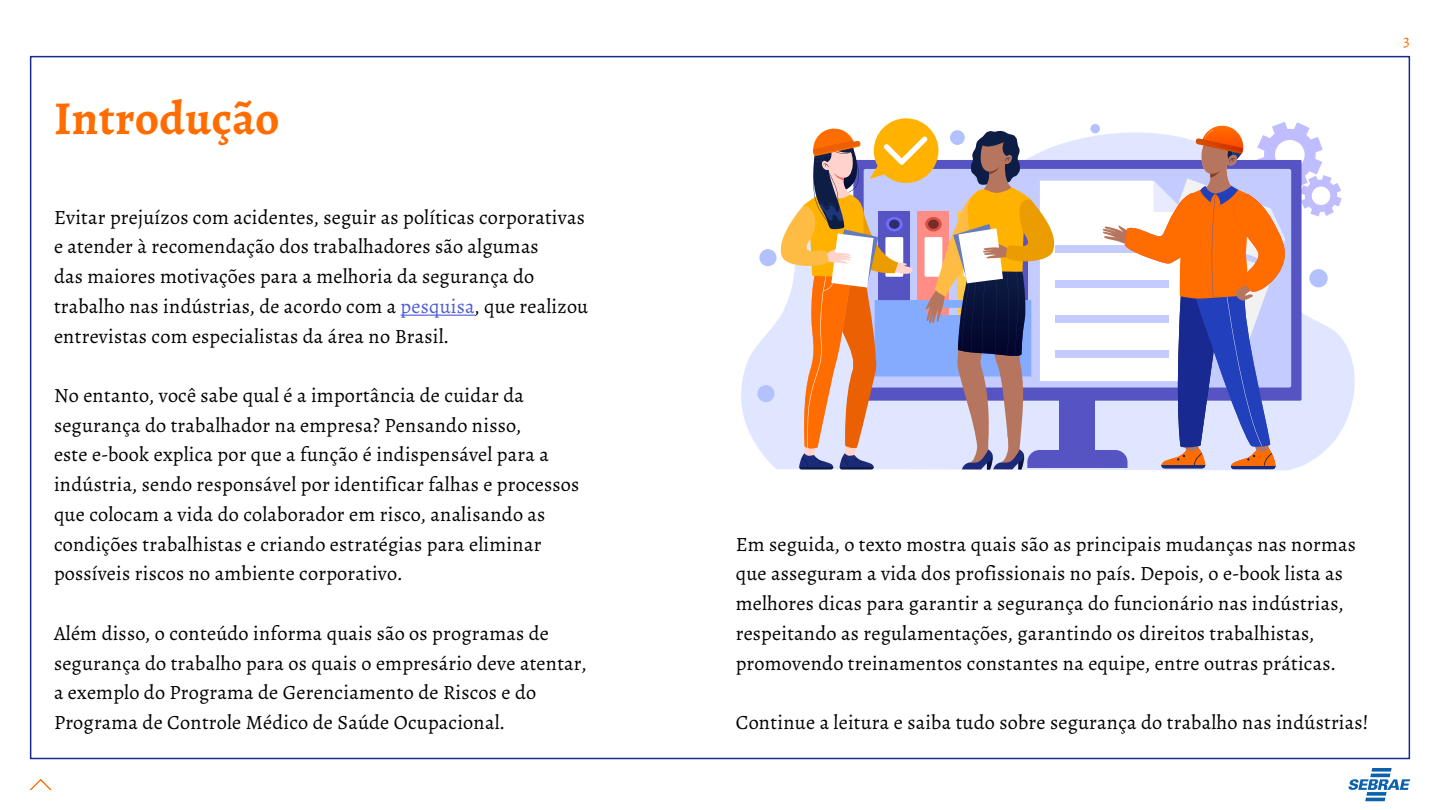
<style>
.page{position:relative;width:1440px;height:810px;background:#fff}
.page>*{position:absolute;margin:0;border:0;box-sizing:border-box;transform-origin:0 0}
.t1{font:700 47.25px "Alegreya";letter-spacing:.01em;color:#ff6d00}
.t2{font:20.25px/29.7px "Alegreya";letter-spacing:.01em;color:#000}
.t3{font:16.5px "Alegreya";color:#ff6d00}
.s1{color:#4f5cd6}
</style>
<div class="page">
<svg style="left:30px;top:778px;width:22px;height:13px"></svg>
<hr style="left:401px;top:315px;width:74px;height:1px;background:#4f5cd6">
<svg style="left:741px;top:262px;width:614px;height:206px"></svg>
<div style="left:759px;top:249px;width:18px;height:17px;background:#b3c2ff;border-radius:50%"></div>
<div style="left:757px;top:385px;width:17px;height:17px;background:#b3c2ff;border-radius:50%"></div>
<svg style="left:775px;top:118px;width:567px;height:352px"></svg>
<svg style="left:1349px;top:768px;width:61px;height:33px"></svg>
<h1 class="t1" style="left:54px;top:88px;width:227px">Introdução</h1>
<p class="t2" style="left:54px;top:202px;width:536px">Evitar prejuízos com acidentes, seguir as políticas corporativas e atender à recomendação dos trabalhadores são algumas<br>das maiores motivações para a melhoria da segurança do trabalho nas indústrias, de acordo com a <span class="s1">pesquisa</span>, que realizou entrevistas com especialistas da área no Brasil.</p>
<p class="t2" style="left:54px;top:381px;width:527px">No entanto, você sabe qual é a importância de cuidar da segurança do trabalhador na empresa? Pensando nisso,<br>este e-book explica por que a função é indispensável para a indústria, sendo responsável por identificar falhas e processos que colocam a vida do colaborador em risco, analisando as condições trabalhistas e criando estratégias para eliminar possíveis riscos no ambiente corporativo.</p>
<p class="t2" style="left:54px;top:618px;width:534px">Além disso, o conteúdo informa quais são os programas de segurança do trabalho para os quais o empresário deve atentar, a exemplo do Programa de Gerenciamento de Riscos e do Programa de Controle Médico de Saúde Ocupacional.</p>
<p class="t3" style="left:1403px;top:30px;width:8px">3</p>
<p class="t2" style="left:736px;top:529px;width:622px">Em seguida, o texto mostra quais são as principais mudanças nas normas que asseguram a vida dos profissionais no país. Depois, o e-book lista as melhores dicas para garantir a segurança do funcionário nas indústrias, respeitando as regulamentações, garantindo os direitos trabalhistas, promovendo treinamentos constantes na equipe, entre outras práticas.</p>
<p class="t2" style="left:736px;top:708px;width:634px">Continue a leitura e saiba tudo sobre segurança do trabalho nas indústrias!</p>
</div>
